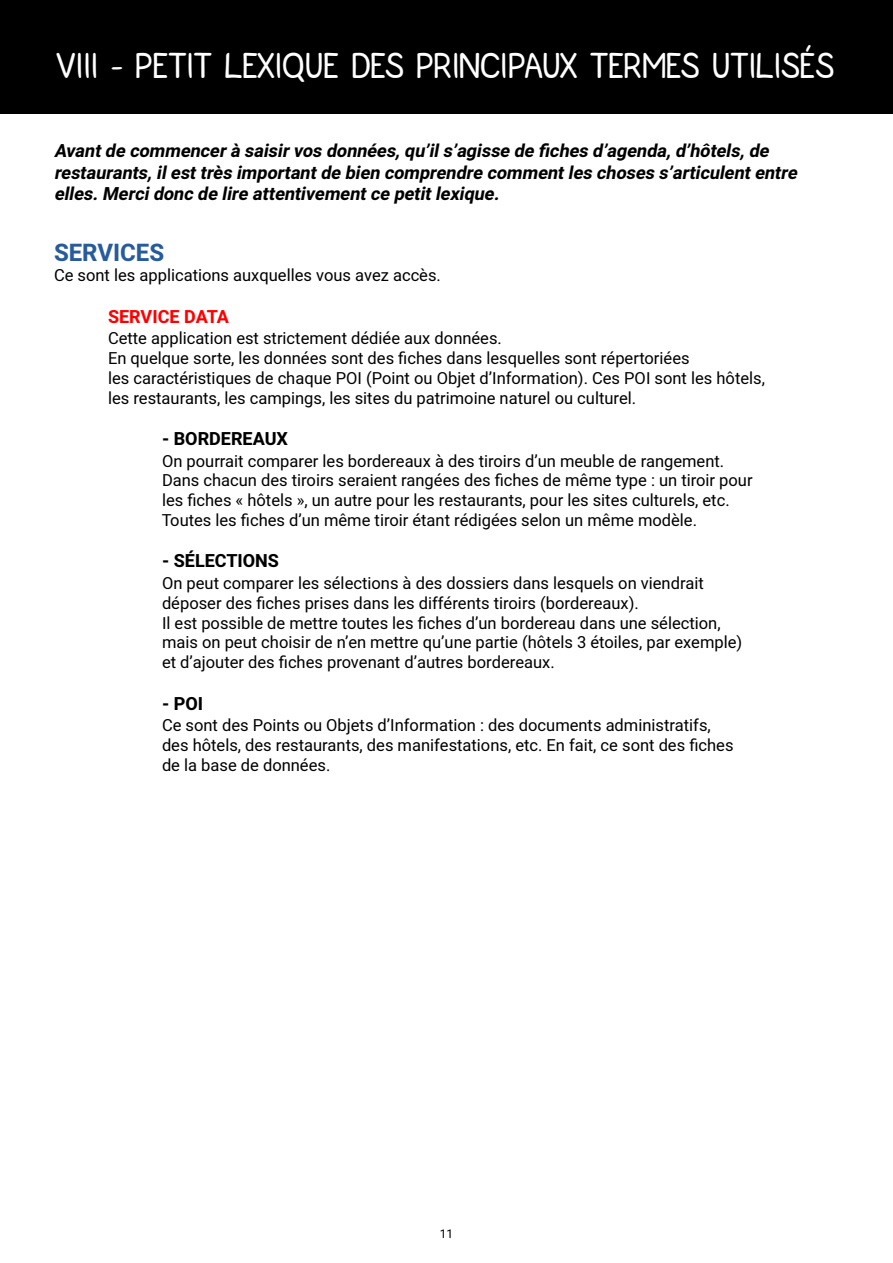
<style>
.page{position:relative;width:893px;height:1263px;background:#fff}
.page>*{position:absolute;margin:0;border:0;box-sizing:border-box;transform-origin:0 0}
.t1{font:36px "Handy Andy";letter-spacing:-.04em;color:#fff}
.t2{font:700 24px "Heebo";color:#275b9b}
.t3{font:italic 700 18px/21.6px "Heebo";color:#000}
.t4{font:700 18px "Heebo";color:#000}
.t5{font:700 18px "Heebo";color:#f00}
.t6{font:16.5px/19.8px "Heebo";color:#000}
.t7{font:12px "Heebo";color:#000}
</style>
<div class="page">
<div style="left:0;top:0;width:893px;height:114px;background:#000"></div>
<h1 class="t1" style="left:54px;top:45px;width:782px">VIII - PETIT LEXIQUE DES PRINCIPAUX TERMES UTILISÉS</h1>
<p class="t3" style="left:54px;top:140px;width:749px">Avantde commencerà saisirvos données,qu’ils’agisse de fiches d’agenda,d’hôtels,de restaurants,ilesttrès importantde bien comprendre commentles choses s’articulententre elles.Mercidonc de lire attentivementce petitlexique.</p>
<h2 class="t2" style="left:54px;top:236px;width:112px">SERVICES</h2>
<p class="t6" style="left:54px;top:265px;width:388px">Ce sont les applications auxquelles vous avez accès.</p>
<p class="t5" style="left:108px;top:304px;width:123px">SERVICE DATA</p>
<p class="t6" style="left:108px;top:328px;width:658px">Cette application est strictement dédiée aux données.<br>En quelque sorte, les données sont des fiches dans lesquelles sont répertoriées<br>les caractéristiques de chaque POI (Point ou Objet d’Information). Ces POI sont les hôtels, les restaurants, les campings, les sites du patrimoine naturel ou culturel.</p>
<p class="t4" style="left:162px;top:426px;width:128px">- BORDEREAUX</p>
<p class="t6" style="left:162px;top:451px;width:592px">On pourrait comparer les bordereaux à des tiroirs d’un meuble de rangement.<br>Dans chacun des tiroirs seraient rangées des fiches de même type : un tiroir pour les fiches « hôtels », un autre pour les restaurants, pour les sites culturels, etc.<br>Toutes les fiches d’un même tiroir étant rédigées selon un même modèle.</p>
<p class="t4" style="left:162px;top:548px;width:119px">- SÉLECTIONS</p>
<p class="t6" style="left:162px;top:573px;width:582px">On peut comparer les sélections à des dossiers dans lesquels on viendrait déposer des fiches prises dans les différents tiroirs (bordereaux).<br>Il est possible de mettre toutes les fiches d’un bordereau dans une sélection, mais on peut choisir de n’en mettre qu’une partie (hôtels 3 étoiles, par exemple) et d’ajouter des fiches provenant d’autres bordereaux.</p>
<p class="t4" style="left:162px;top:691px;width:43px">- POI</p>
<p class="t6" style="left:162px;top:715px;width:573px">Ce sont des Points ou Objets d’Information : des documents administratifs, des hôtels, des restaurants, des manifestations, etc. En fait, ce sont des fiches de la base de données.</p>
<p class="t7" style="left:440px;top:1225px;width:15px">11</p>
</div>
